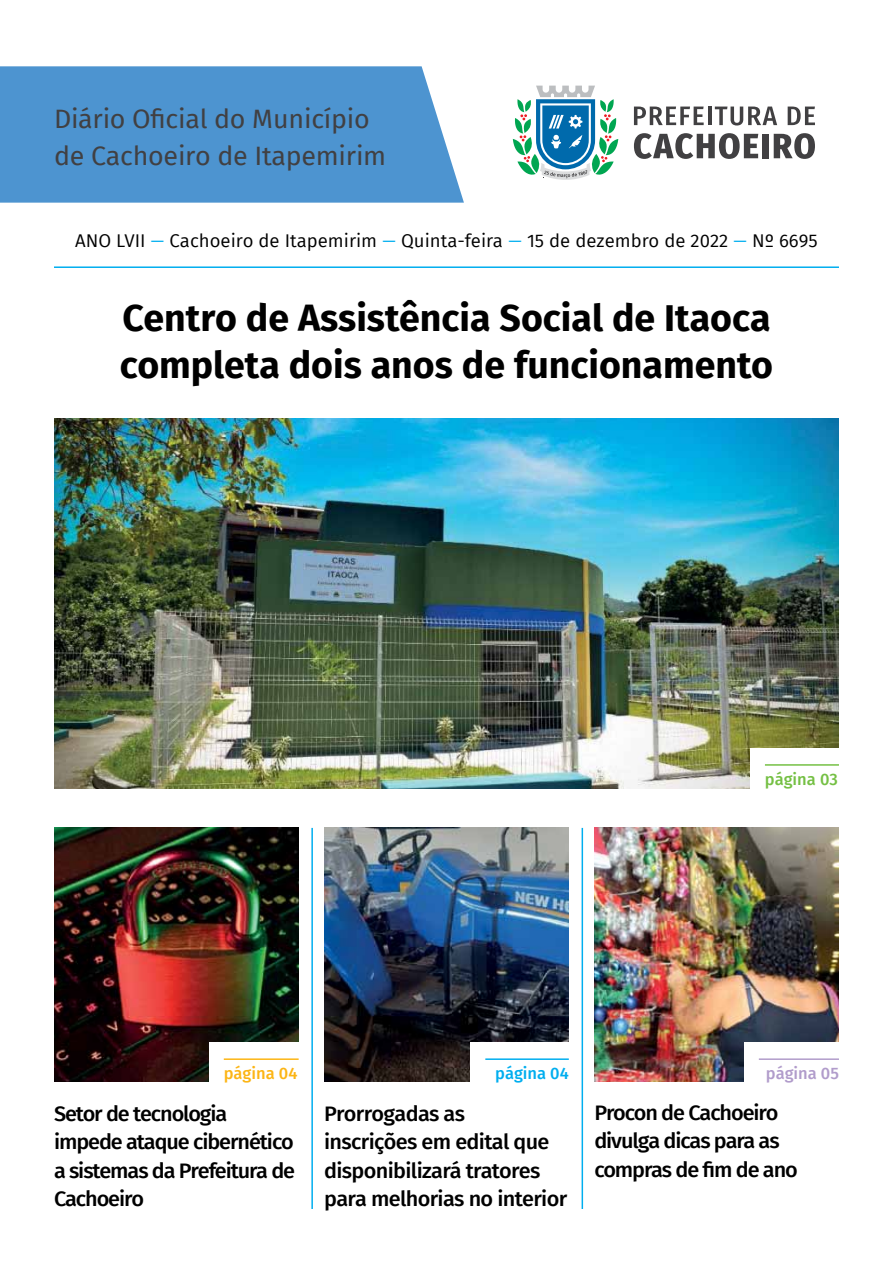
<style>
.page{position:relative;width:893px;height:1263px;background:#fff}
.page>*{position:absolute;margin:0;border:0;box-sizing:border-box;transform-origin:0 0}
.t1{font:700 37.5px/46.5px "Fira Sans";color:#000}
.t2{font:25.95px/37.5px "Fira Sans";letter-spacing:-.01em;color:#414042}
.t3{font:500 21px/28.5px "Fira Sans";letter-spacing:-.05em;color:#000}
.t4{font:500 21px/28.5px "Fira Sans";letter-spacing:-.03em;color:#000}
.t5{font:18px "Fira Sans";color:#000}
.t6{font:500 16.5px "Fira Sans";color:#75c044}
.t7{font:500 16.5px "Fira Sans";color:#fcb515}
.t8{font:500 16.5px "Fira Sans";color:#00aeef}
.t9{font:500 16.5px "Fira Sans";color:#b19ccb}
.s1{color:#00aeef}
</style>
<div class="page">
<div style="left:0;top:66px;width:464px;height:137px;background:#4d94d0"></div>
<svg style="left:513px;top:86px;width:105px;height:94px"></svg>
<svg style="left:634px;top:107px;width:70px;height:18px"></svg>
<hr style="left:708px;top:107px;width:3px;height:18px;background:#414042">
<svg style="left:715px;top:107px;width:62px;height:19px"></svg>
<svg style="left:788px;top:107px;width:27px;height:18px"></svg>
<svg style="left:634px;top:133px;width:124px;height:26px"></svg>
<div style="left:762px;top:134px;width:7px;height:24px;background:#414042"></div>
<svg style="left:774px;top:133px;width:41px;height:26px"></svg>
<img style="left:54px;top:418px;width:785px;height:371px">
<div style="left:750px;top:748px;width:102px;height:41px;background:#fff"></div>
<hr style="left:765px;top:764px;width:74px;height:2px;background:#75c044">
<hr style="left:54px;top:266px;width:785px;height:2px;background:#00aeef">
<img style="left:594px;top:828px;width:245px;height:253px">
<img style="left:54px;top:828px;width:245px;height:253px">
<img style="left:324px;top:828px;width:245px;height:253px">
<div style="left:209px;top:1042px;width:102px;height:41px;background:#fff"></div>
<hr style="left:224px;top:1058px;width:75px;height:2px;background:#fcb515">
<div style="left:470px;top:1042px;width:112px;height:41px;background:#fff"></div>
<hr style="left:485px;top:1058px;width:84px;height:2px;background:#00aeef">
<hr style="left:311px;top:828px;width:2px;height:381px;background:#00aeef">
<hr style="left:582px;top:828px;width:1px;height:381px;background:#00aeef">
<div style="left:744px;top:1042px;width:108px;height:41px;background:#fff"></div>
<hr style="left:759px;top:1058px;width:80px;height:2px;background:#b19ccb">
<p class="t2" style="left:54px;top:99px;width:334px">Diário Oficial do Município de Cachoeiro de Itapemirim</p>
<p class="t5" style="left:75px;top:227px;width:744px">ANO LVII <span class="s1">–</span> Cachoeiro de Itapemirim <span class="s1">–</span> Quinta-feira <span class="s1">–</span> 15 de dezembro de 2022 <span class="s1">–</span> Nº 6695</p>
<h1 class="t1" style="left:120px;top:292px;width:655px">Centro de Assistência Social de Itaoca completa dois anos de funcionamento</h1>
<p class="t6" style="left:765px;top:766px;width:74px">página 03</p>
<p class="t7" style="left:224px;top:1060px;width:75px">página 04</p>
<p class="t3" style="left:54px;top:1098px;width:243px">Setor de tecnologia impede ataque cibernético a sistemas da Prefeitura de<br>Cachoeiro</p>
<p class="t8" style="left:495px;top:1060px;width:75px">página 04</p>
<p class="t9" style="left:766px;top:1060px;width:75px">página 05</p>
<p class="t4" style="left:324px;top:1098px;width:245px">Prorrogadas as<br>inscrições em edital que disponibilizará tratores para melhorias no interior</p>
<p class="t3" style="left:594px;top:1097px;width:205px">Procon de Cachoeiro divulga dicas para as compras de fim de ano</p>
</div>
